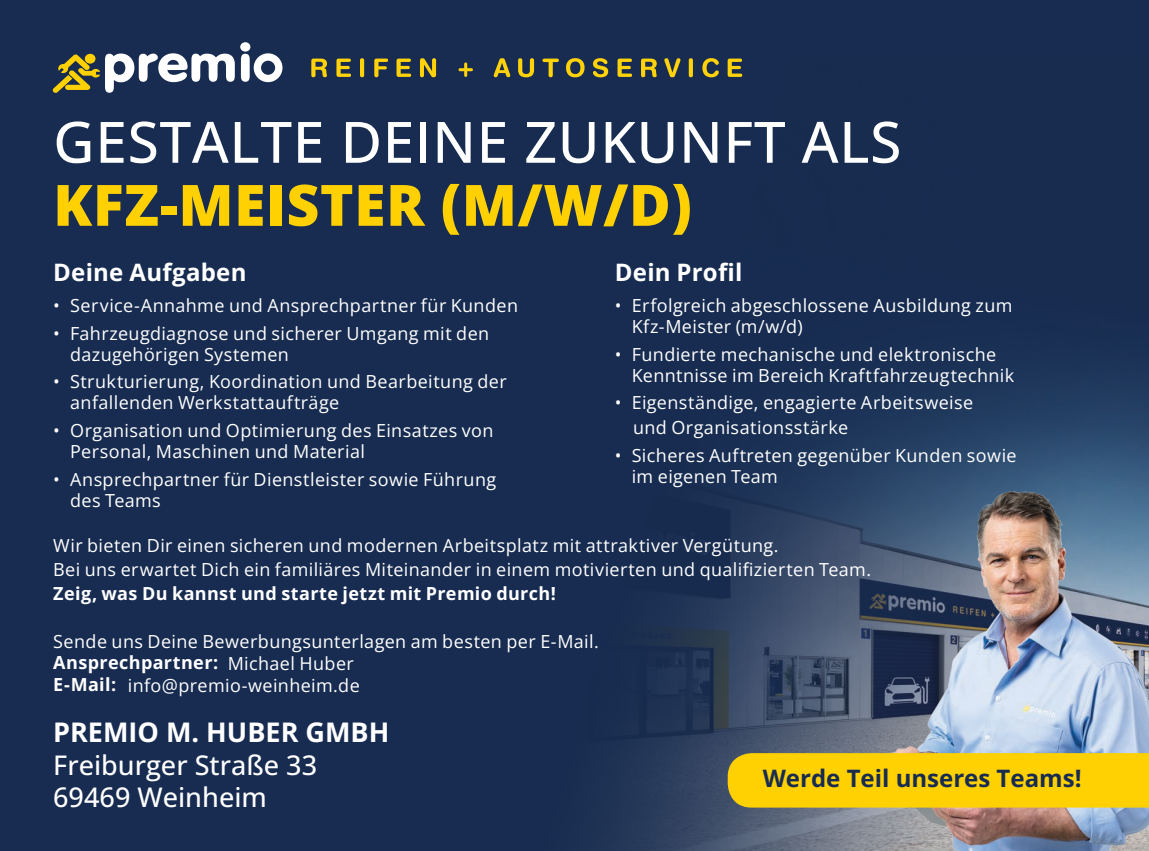
<style>
.page{position:relative;width:1149px;height:851px;background:#fff}
.page>*{position:absolute;margin:0;border:0;box-sizing:border-box;transform-origin:0 0}
.t1{font:500 57px "Open Sans";letter-spacing:.01em;color:#fff}
.t2{font:800 57px "Open Sans";letter-spacing:.01em;color:#ffd102}
.t3{font:500 27px/32.4px "Open Sans";color:#fff}
.t4{font:700 27px "Open Sans";color:#fff}
.t5{font:700 24px "Open Sans";letter-spacing:.01em;color:#fff}
.t6{font:700 24px "Open Sans";color:#172c50}
.t7{font:18px/21px "Open Sans";letter-spacing:.02em;color:#fff}
.t8{font:700 18px/21.6px "Open Sans";letter-spacing:.02em;color:#fff}
</style>
<div class="page">
<div style="left:0;top:0;width:1148px;height:850px;background:#172c50"></div>
<img style="left:534px;top:58px;width:614px;height:792px">
<svg style="left:53px;top:42px;width:229px;height:51px"></svg>
<svg style="left:311px;top:59px;width:16px;height:18px"></svg>
<svg style="left:336px;top:59px;width:15px;height:18px"></svg>
<svg style="left:360px;top:58px;width:4px;height:19px"></svg>
<svg style="left:374px;top:59px;width:14px;height:18px"></svg>
<svg style="left:396px;top:59px;width:15px;height:18px"></svg>
<svg style="left:420px;top:58px;width:16px;height:19px"></svg>
<svg style="left:458px;top:62px;width:15px;height:15px"></svg>
<svg style="left:493px;top:58px;width:17px;height:19px"></svg>
<svg style="left:518px;top:58px;width:16px;height:19px"></svg>
<svg style="left:542px;top:59px;width:16px;height:18px"></svg>
<svg style="left:566px;top:58px;width:18px;height:19px"></svg>
<svg style="left:592px;top:58px;width:16px;height:19px"></svg>
<svg style="left:617px;top:59px;width:15px;height:18px"></svg>
<svg style="left:641px;top:59px;width:15px;height:18px"></svg>
<svg style="left:664px;top:58px;width:16px;height:19px"></svg>
<svg style="left:688px;top:58px;width:4px;height:19px"></svg>
<svg style="left:702px;top:58px;width:16px;height:19px"></svg>
<svg style="left:727px;top:59px;width:15px;height:18px"></svg>
<img style="left:792px;top:405px;width:356px;height:445px">
<div style="left:727px;top:753px;width:421px;height:54px;background:#ffd102"></div>
<h1 class="t1" style="left:53px;top:103px;width:849px">GESTALTE DEINE ZUKUNFT ALS</h1>
<h1 class="t2" style="left:53px;top:162px;width:640px">KFZ-MEISTER (M/W/D)</h1>
<h3 class="t5" style="left:614px;top:255px;width:129px">Dein Profil</h3>
<p class="t7" style="left:631px;top:294px;width:382px;text-indent:-17px">• Erfolgreich abgeschlossene Ausbildung zum<br>Kfz-Meister (m/w/d)</p>
<p class="t7" style="left:631px;top:343px;width:384px;text-indent:-17px">• Fundierte mechanische und elektronische<br>Kenntnisse im Bereich Kraftfahrzeugtechnik</p>
<p class="t7" style="left:633px;top:390px;width:341px;line-height:24.6px;text-indent:-18px">• Eigenständige, engagierte Arbeitsweise und Organisationsstärke</p>
<p class="t7" style="left:631px;top:444px;width:386px;text-indent:-17px">• Sicheres Auftreten gegenüber Kunden sowie im eigenen Team</p>
<h3 class="t5" style="left:53px;top:255px;width:195px">Deine Aufgaben</h3>
<p class="t7" style="left:53px;top:294px;width:466px">• Service-Annahme und Ansprechpartner für Kunden</p>
<p class="t7" style="left:70px;top:322px;width:420px;text-indent:-17px">• Fahrzeugdiagnose und sicherer Umgang mit den dazugehörigen Systemen</p>
<p class="t7" style="left:70px;top:371px;width:438px;text-indent:-17px">• Strukturierung, Koordination und Bearbeitung der anfallenden Werkstattaufträge</p>
<p class="t7" style="left:70px;top:419px;width:424px;text-indent:-17px">• Organisation und Optimierung des Einsatzes von<br>Personal, Maschinen und Material</p>
<p class="t7" style="left:70px;top:468px;width:427px;text-indent:-17px">• Ansprechpartner für Dienstleister sowie Führung des Teams</p>
<p class="t7" style="left:53px;top:533px;width:819px;line-height:24px">Wir bieten Dir einen sicheren und modernen Arbeitsplatz mit attraktiver Vergütung.<br>Bei uns erwartet Dich ein familiäres Miteinander in einem motivierten und qualifizierten Team.</p>
<p class="t8" style="left:53px;top:582px;width:504px">Zeig, was Du kannst und starte jetzt mit Premio durch!</p>
<p class="t7" style="left:53px;top:631px;width:547px">Sende uns Deine Bewerbungsunterlagen am besten per E-Mail.</p>
<p class="t8" style="left:53px;top:651px;width:166px">Ansprechpartner:<br>E-Mail:</p>
<p class="t7" style="left:227px;top:652px;width:128px">Michael Huber</p>
<p class="t7" style="left:128px;top:674px;width:233px">info@premio-weinheim.de</p>
<h2 class="t4" style="left:53px;top:713px;width:337px">PREMIO M. HUBER GMBH</h2>
<h2 class="t3" style="left:53px;top:748px;width:265px">Freiburger Straße 33<br>69469 Weinheim</h2>
<h3 class="t6" style="left:762px;top:761px;width:320px">Werde Teil unseres Teams!</h3>
</div>
